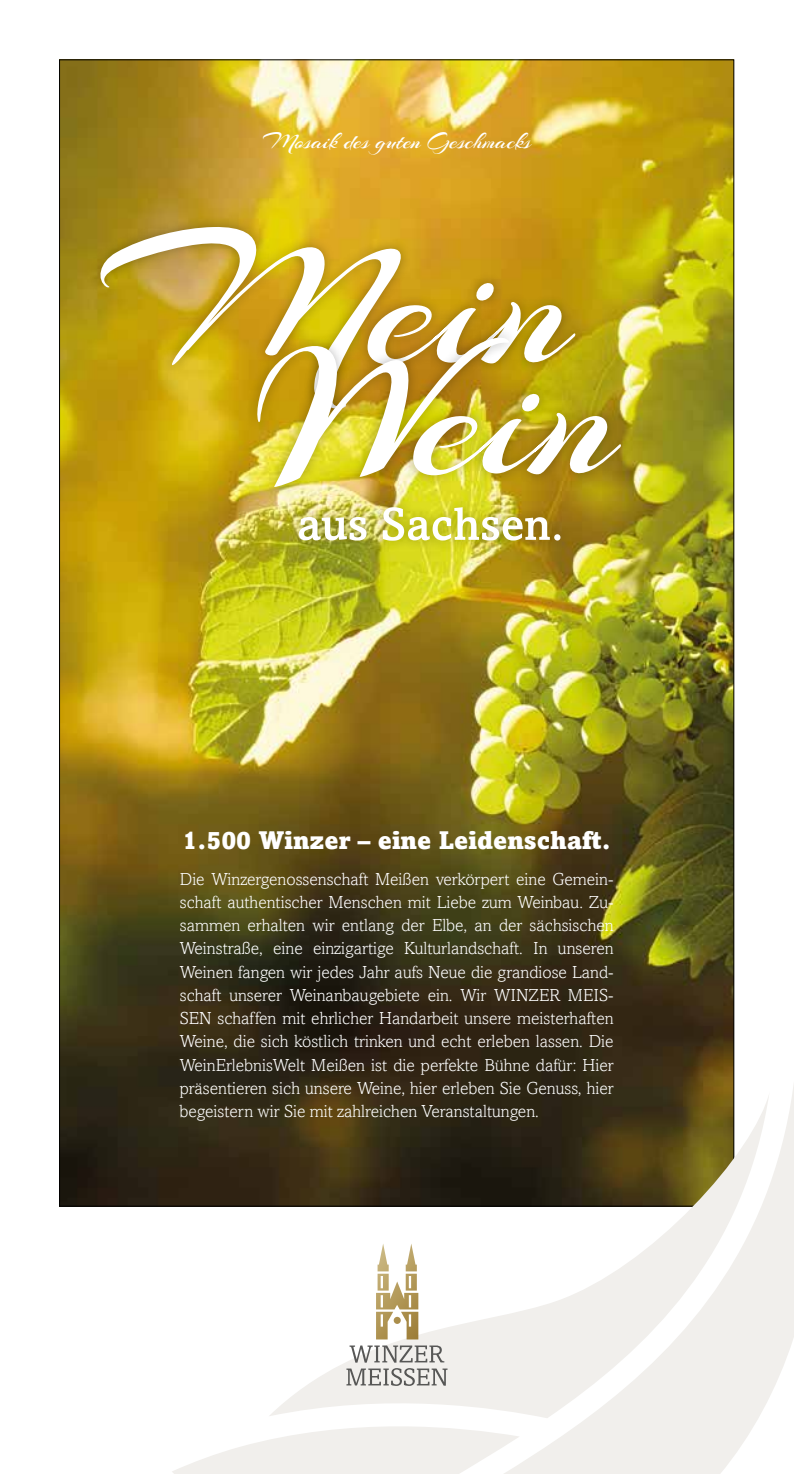
<style>
.page{position:relative;width:794px;height:1474px;background:#fff}
.page>*{position:absolute;margin:0;border:0;box-sizing:border-box;transform-origin:0 0}
.t1{font:900 25.2px "Amasis";color:#fff}
.t2{font:24.15px "Arizonia";color:#fff}
.t3{font:300 17.5px/23.3px "Amasis";color:#fff;text-align:justify}
</style>
<div class="page">
<img style="left:61px;top:62px;width:671px;height:1142px">
<svg style="left:343px;top:1040px;width:451px;height:433px"></svg>
<svg style="left:268px;top:1091px;width:501px;height:327px"></svg>
<svg style="left:172px;top:1416px;width:348px;height:57px"></svg>
<div style="left:288px;top:495px;width:283px;height:57px;background:#000;opacity:.3"></div>
<img style="left:299px;top:507px;width:261px;height:33px">
<div style="left:89px;top:215px;width:497px;height:205px;background:#000;opacity:.3"></div>
<svg style="left:95px;top:221px;width:481px;height:192px;background:#cfac37"></svg>
<div style="left:245px;top:326px;width:387px;height:172px;background:#000;opacity:.3"></div>
<img style="left:255px;top:331px;width:366px;height:158px">
<svg style="left:376px;top:1243px;width:42px;height:96px"></svg>
<svg style="left:346px;top:1345px;width:101px;height:40px;background:#c6c5c2"></svg>
<h2 class="t2" style="left:263px;top:126px;width:269px">Mosaik des guten Geschmacks</h2>
<h1 class="t1" style="left:182px;top:824px;width:430px">1.500 Winzer – eine Leidenschaft.</h1>
<p class="t3" style="left:180px;top:867px;width:435px">Die Winzergenossenschaft Meißen verkörpert eine Gemein&shy;schaft authentischer Menschen mit Liebe zum Weinbau. Zu&shy;sammen erhalten wir entlang der Elbe, an der sächsischen Weinstraße, eine einzigartige Kulturlandschaft. In unseren Weinen fangen wir jedes Jahr aufs Neue die grandiose Land&shy;schaft unserer Weinanbaugebiete ein. Wir WINZER MEIS-SEN schaffen mit ehrlicher Handarbeit unsere meisterhaften Weine, die sich köstlich trinken und echt erleben lassen. Die WeinErlebnisWelt Meißen ist die perfekte Bühne dafür: Hier präsentieren sich unsere Weine, hier erleben Sie Genuss, hier begeistern wir Sie mit zahlreichen Veranstaltungen.</p>
</div>
